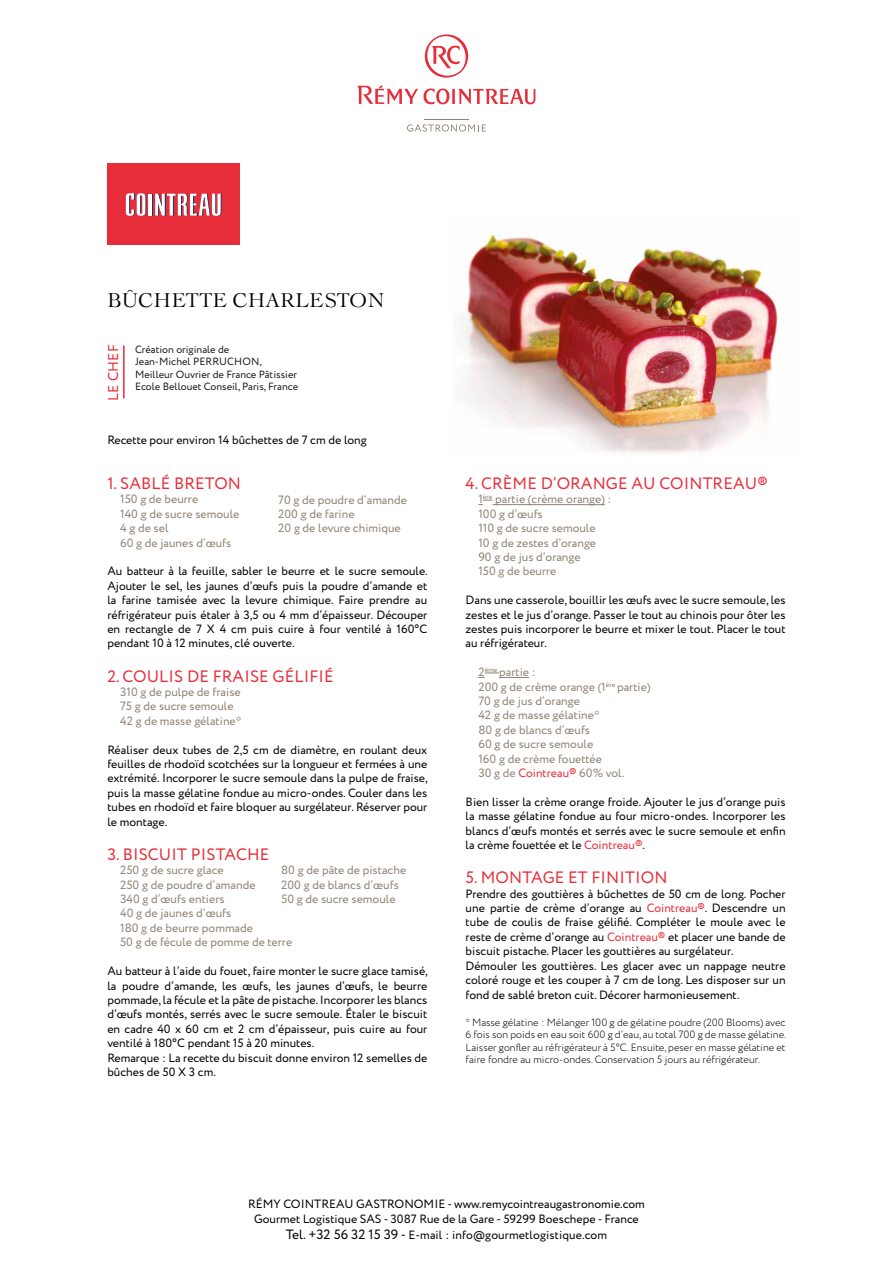
<style>
.page{position:relative;width:893px;height:1263px;background:#fff}
.page>*{position:absolute;margin:0;border:0;box-sizing:border-box;transform-origin:0 0}
.t1{font:19.5px "Le Cochin BQ";letter-spacing:.01em;color:#000}
.t2{font:16.5px "Circe";letter-spacing:.01em;color:#e72d39}
.t3{font:14.25px "Circe";letter-spacing:.01em;color:#e72d39}
.t4{font:12px/14.4px "Circe";color:#000;text-align:justify}
.t5{font:12px/14.4px "Circe";color:#908273}
.t6{font:300 10.5px/12.6px "Circe";color:#000;text-align:justify}
.t7{font:10.5px/12.6px "Circe";color:#1d1d1d}
.s1{color:#e72d39}
.s2{font-size:13.5px}
</style>
<div class="page">
<hr style="left:123px;top:346px;width:2px;height:52px;background:#e72d39">
<svg style="left:358px;top:86px;width:177px;height:18px"></svg>
<svg style="left:425px;top:34px;width:43px;height:44px"></svg>
<hr style="left:424px;top:119px;width:45px;height:1px;background:#918273">
<svg style="left:407px;top:124px;width:79px;height:8px"></svg>
<div style="left:107px;top:164px;width:133px;height:81px;background:#e72d39"></div>
<hr style="left:149px;top:194px;width:3px;height:22px;background:#fff">
<svg style="left:126px;top:193px;width:20px;height:23px"></svg>
<svg style="left:152px;top:194px;width:70px;height:22px"></svg>
<svg style="left:478px;top:500px;width:15px;height:5px"></svg>
<hr style="left:493px;top:504px;width:112px;height:1px;background:#908273">
<svg style="left:478px;top:673px;width:21px;height:5px"></svg>
<hr style="left:499px;top:677px;width:30px;height:1px;background:#908273">
<img style="left:461px;top:231px;width:319px;height:222px">
<h1 class="t1" style="left:107px;top:289px;width:278px">BÛCHETTE CHARLESTON</h1>
<p class="t3" style="left:104px;top:400px;width:58px;rotate:-90deg">LE CHEF</p>
<p class="t7" style="left:135px;top:343px;width:165px">Création originale de<br>Jean-Michel PERRUCHON,<br>Meilleur Ouvrier de France Pâtissier<br>Ecole Bellouet Conseil, Paris, France</p>
<p class="t4" style="left:107px;top:433px;width:261px">Recette pour environ 14 bûchettes de 7 cm de long</p>
<h2 class="t2" style="left:107px;top:472px;width:135px">1. SABLÉ BRETON</h2>
<p class="t5" style="left:120px;top:492px;width:121px">150 g de beurre<br>140 g de sucre semoule<br>4 g de sel<br>60 g de jaunes d’œufs</p>
<p class="t4" style="left:107px;top:564px;width:322px">Au batteur à la feuille, sabler le beurre et le sucre semoule.<br>Ajouter le sel, les jaunes d’œufs puis la poudre d’amande et la farine tamisée avec la levure chimique. Faire prendre au réfrigérateur puis étaler à 3,5 ou 4 mm d’épaisseur. Découper en rectangle de 7 X 4 cm puis cuire à four ventilé à 160°C pendant 10 à 12 minutes, clé ouverte.</p>
<h2 class="t2" style="left:107px;top:665px;width:228px">2. COULIS DE FRAISE GÉLIFIÉ</h2>
<p class="t5" style="left:120px;top:685px;width:123px">310 g de pulpe de fraise<br>75 g de sucre semoule<br>42 g de masse gélatine*</p>
<p class="t4" style="left:107px;top:743px;width:322px">Réaliser deux tubes de 2,5 cm de diamètre, en roulant deux feuilles de rhodoïd scotchées sur la longueur et fermées à une extrémité. Incorporer le sucre semoule dans la pulpe de fraise, puis la masse gélatine fondue au micro-ondes. Couler dans les tubes en rhodoïd et faire bloquer au surgélateur. Réserver pour le montage.</p>
<h2 class="t2" style="left:107px;top:843px;width:163px">3. BISCUIT PISTACHE</h2>
<p class="t5" style="left:120px;top:863px;width:174px">250 g de sucre glace<br>250 g de poudre d’amande<br>340 g d’œufs entiers<br>40 g de jaunes d’œufs<br>180 g de beurre pommade<br>50 g de fécule de pomme de terre</p>
<p class="t4" style="left:107px;top:964px;width:322px;text-align:left">Au batteur à l’aide du fouet, faire monter le sucre glace tamisé, la poudre d’amande, les œufs, les jaunes d’œufs, le beurre pommade, la fécule et la pâte de pistache. Incorporer les blancs d’œufs montés, serrés avec le sucre semoule. Étaler le biscuit en cadre 40 x 60 cm et 2 cm d’épaisseur, puis cuire au four ventilé à 180°C pendant 15 à 20 minutes.<br>Remarque : La recette du biscuit donne environ 12 semelles de bûches de 50 X 3 cm.</p>
<p class="t5" style="left:278px;top:493px;width:130px">70 g de poudre d’amande<br>200 g de farine<br>20 g de levure chimique</p>
<p class="t5" style="left:281px;top:863px;width:127px">80 g de pâte de pistache<br>200 g de blancs d’œufs<br>50 g de sucre semoule</p>
<h2 class="t2" style="left:466px;top:472px;width:303px">4. CRÈME D’ORANGE AU COINTREAU®</h2>
<p class="t5" style="left:478px;top:492px;width:135px">1<sup>ère</sup> partie (crème orange) :<br>100 g d’œufs<br>110 g de sucre semoule<br>10 g de zestes d’orange<br>90 g de jus d’orange<br>150 g de beurre</p>
<p class="t4" style="left:466px;top:593px;width:321px">Dans une casserole, bouillir les œufs avec le sucre semoule, les zestes et le jus d’orange. Passer le tout au chinois pour ôter les zestes puis incorporer le beurre et mixer le tout. Placer le tout au réfrigérateur.</p>
<p class="t5" style="left:478px;top:665px;width:174px">2<sup>ème</sup> partie :<br>200 g de crème orange (1<sup>ère</sup> partie)<br>70 g de jus d’orange<br>42 g de masse gélatine*<br>80 g de blancs d’œufs<br>60 g de sucre semoule<br>160 g de crème fouettée<br>30 g de <span class="s1">Cointreau®</span> 60% vol.</p>
<p class="t4" style="left:466px;top:795px;width:321px">Bien lisser la crème orange froide. Ajouter le jus d’orange puis la masse gélatine fondue au four micro-ondes. Incorporer les blancs d’œufs montés et serrés avec le sucre semoule et enfin la crème fouettée et le <span class="s1">Cointreau®</span>.</p>
<h2 class="t2" style="left:466px;top:867px;width:204px">5. MONTAGE ET FINITION</h2>
<p class="t4" style="left:466px;top:887px;width:321px;text-align:left">Prendre des gouttières à bûchettes de 50 cm de long. Pocher une partie de crème d’orange au <span class="s1">Cointreau®</span>. Descendre un tube de coulis de fraise gélifié. Compléter le moule avec le reste de crème d’orange au <span class="s1">Cointreau®</span> et placer une bande de biscuit pistache. Placer les gouttières au surgélateur.<br>Démouler les gouttières. Les glacer avec un nappage neutre coloré rouge et les couper à 7 cm de long. Les disposer sur un fond de sablé breton cuit. Décorer harmonieusement.</p>
<p class="t6" style="left:466px;top:1016px;width:322px">* Masse gélatine : Mélanger 100 g de gélatine poudre (200 Blooms) avec 6 fois son poids en eau soit 600 g d’eau, au total 700 g de masse gélatine.<br>Laisser gonfler au réfrigérateur à 5°C. Ensuite, peser en masse gélatine et faire fondre au micro-ondes. Conservation 5 jours au réfrigérateur.</p>
<p class="t4" style="left:248px;top:1197px;width:398px;text-align:center">RÉMY COINTREAU GASTRONOMIE - www.remycointreaugastronomie.com<br>Gourmet Logistique SAS - 3087 Rue de la Gare - 59299 Boeschepe - France</p>
<p class="t4" style="left:286px;top:1228px;width:322px"><span class="s2">Tel. +32 56 32 15 39 -</span> E-mail : info@gourmetlogistique.com</p>
</div>
